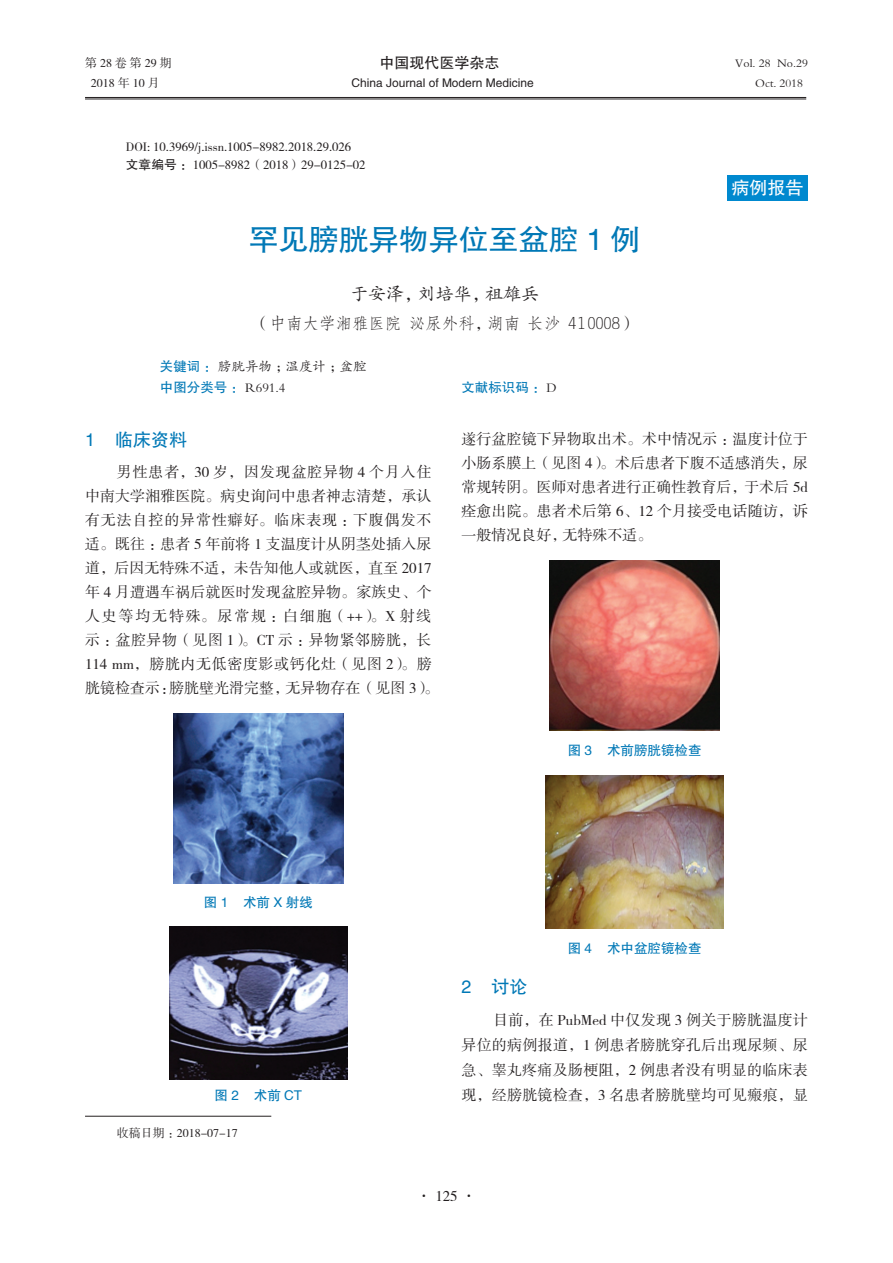
<style>
.page{position:relative;width:893px;height:1263px;background:#fff}
.page>*{position:absolute;margin:0;border:0;box-sizing:border-box;transform-origin:0 0}
.中文1{font:30px "FZHTK GBK1 0";color:#0078b6}
.中文2{font:18px "FZKTK GBK1 0";color:#231f20}
._1标题{font:18px "FZHTK GBK1 0";color:#0078b6}
._1标题-2{font:18px "FZHTK GBK1 0";color:#fff}
.中文3{font:16.5px "FZFSK GBK1 0";color:#231f20}
.全文段路样式{font:15px/24px "FZSSK GBK1 0";letter-spacing:.005em;color:#231f20;text-align:justify}
.t1{font:15px "FZHTK GBK1 0";color:#231f20}
._4中文标题_1{font:13.5px "FZHTK GBK1 0";color:#0078b6}
.中文4{font:13.5px "FZHTK GBK1 0";color:#0078b6}
.中文4-2{font:13.5px "FZKTK GBK1 0";color:#231f20}
.收稿日期{font:12.75px "FZSSK GBK1 0";color:#231f20}
.t2{font:12px "FZHTK GBK1 0";color:#231f20}
.收稿日期-2{font:12px "FZSSK GBK1 0";color:#231f20}
.t3{font:12px "FZKTK GBK1 0";color:#231f20}
.收稿日期-3{font:12px "FZSSK GBK1 0";letter-spacing:.25em;color:#231f20}
.s1{font-family:"FZHTK GBK1 0"}
.s2{font-family:"FZHTK GBK1 0";color:#0078b6}
.s3{font-family:"FZKTK GBK1 0";color:#231f20}
</style>
<div class="page">
<hr style="left:85px;top:97px;width:721px;height:1px;background:#231f20">
<hr style="left:85px;top:99px;width:721px;height:1px;background:#231f20">
<hr style="left:85px;top:1116px;width:186px;height:1px;background:#231f20">
<img style="left:173px;top:713px;width:170px;height:170px">
<img style="left:169px;top:927px;width:179px;height:153px">
<img style="left:550px;top:560px;width:170px;height:170px">
<img style="left:545px;top:775px;width:179px;height:153px">
<div style="left:727px;top:175px;width:81px;height:25px;background:#0089cf"></div>
<p class="收稿日期-3" style="left:85px;top:57px;width:88px">第28卷第29期</p>
<p class="t1" style="left:379px;top:55px;width:121px">中国现代医学杂志</p>
<p class="t3" style="left:735px;top:57px;width:74px">Vol. 28 No.29</p>
<p class="收稿日期-2" style="left:91px;top:76px;width:70px">2018 年 10 月</p>
<p class="t2" style="left:352px;top:76px;width:184px">China Journal of Modern Medicine</p>
<p class="t3" style="left:755px;top:76px;width:49px">Oct. 2018</p>
<p class="收稿日期" style="left:126px;top:140px;width:227px">DOI: 10.3969/j.issn.1005-8982.2018.29.026</p>
<p class="收稿日期" style="left:126px;top:158px;width:241px"><span class="s1">文章编号：</span>1005-8982（2018）29-0125-02</p>
<p class="_1标题-2" style="left:731px;top:178px;width:73px">病例报告</p>
<p class="中文1" style="left:249px;top:223px;width:393px">罕见膀胱异物异位至盆腔 1 例</p>
<p class="中文2" style="left:350px;top:284px;width:190px">于安泽，刘培华，祖雄兵</p>
<p class="中文3" style="left:253px;top:314px;width:385px">（中南大学湘雅医院 泌尿外科，湖南 长沙 410008）</p>
<p class="中文4-2" style="left:160px;top:359px;width:208px"><span class="s2">关键词：</span>膀胱异物；温度计；盆腔</p>
<p class="中文4" style="left:160px;top:380px;width:127px">中图分类号：<span class="s3">R691.4</span></p>
<p class="中文4" style="left:461px;top:380px;width:97px">文献标识码：<span class="s3">D</span></p>
<p class="_1标题" style="left:85px;top:430px;width:103px">1 临床资料</p>
<p class="全文段路样式" style="left:85px;top:461px;width:356px;text-align:left;text-indent:32px">男性患者，30 岁，因发现盆腔异物 4 个月入住中南大学湘雅医院。病史询问中患者神志清楚，承认有无法自控的异常性癖好。临床表现：下腹偶发不适。既往：患者 5 年前将 1 支温度计从阴茎处插入尿道，后因无特殊不适，未告知他人或就医，直至 2017年 4 月遭遇车祸后就医时发现盆腔异物。家族史、个人史等均无特殊。尿常规：白细胞（++）。X 射线示：盆腔异物（见图 1）。CT 示：异物紧邻膀胱，长<br>114 mm，膀胱内无低密度影或钙化灶（见图 2）。膀胱镜检查示：膀胱壁光滑完整，无异物存在（见图 3）。</p>
<p class="全文段路样式" style="left:461px;top:427px;width:348px">遂行盆腔镜下异物取出术。术中情况示：温度计位于小肠系膜上（见图 4）。术后患者下腹不适感消失，尿常规转阴。医师对患者进行正确性教育后，于术后 5d痊愈出院。患者术后第 6、12 个月接受电话随访，诉一般情况良好，无特殊不适。</p>
<p class="_4中文标题_1" style="left:204px;top:895px;width:111px">图1 术前X射线</p>
<p class="_4中文标题_1" style="left:215px;top:1088px;width:89px">图 2 术前 CT</p>
<p class="收稿日期-2" style="left:117px;top:1126px;width:122px">收稿日期：2018-07-17</p>
<p class="_4中文标题_1" style="left:568px;top:743px;width:135px">图 3 术前膀胱镜检查</p>
<p class="_4中文标题_1" style="left:568px;top:941px;width:135px">图 4 术中盆腔镜检查</p>
<p class="_1标题" style="left:461px;top:976px;width:67px">2 讨论</p>
<p class="全文段路样式" style="left:461px;top:1008px;width:348px;line-height:25.2px;text-indent:32px">目前，在 PubMed 中仅发现 3 例关于膀胱温度计异位的病例报道，1 例患者膀胱穿孔后出现尿频、尿急、睾丸疼痛及肠梗阻，2 例患者没有明显的临床表现，经膀胱镜检查，3 名患者膀胱壁均可见瘢痕，显</p>
<p class="全文段路样式" style="left:417px;top:1184px;width:61px">· 125 ·</p>
</div>
